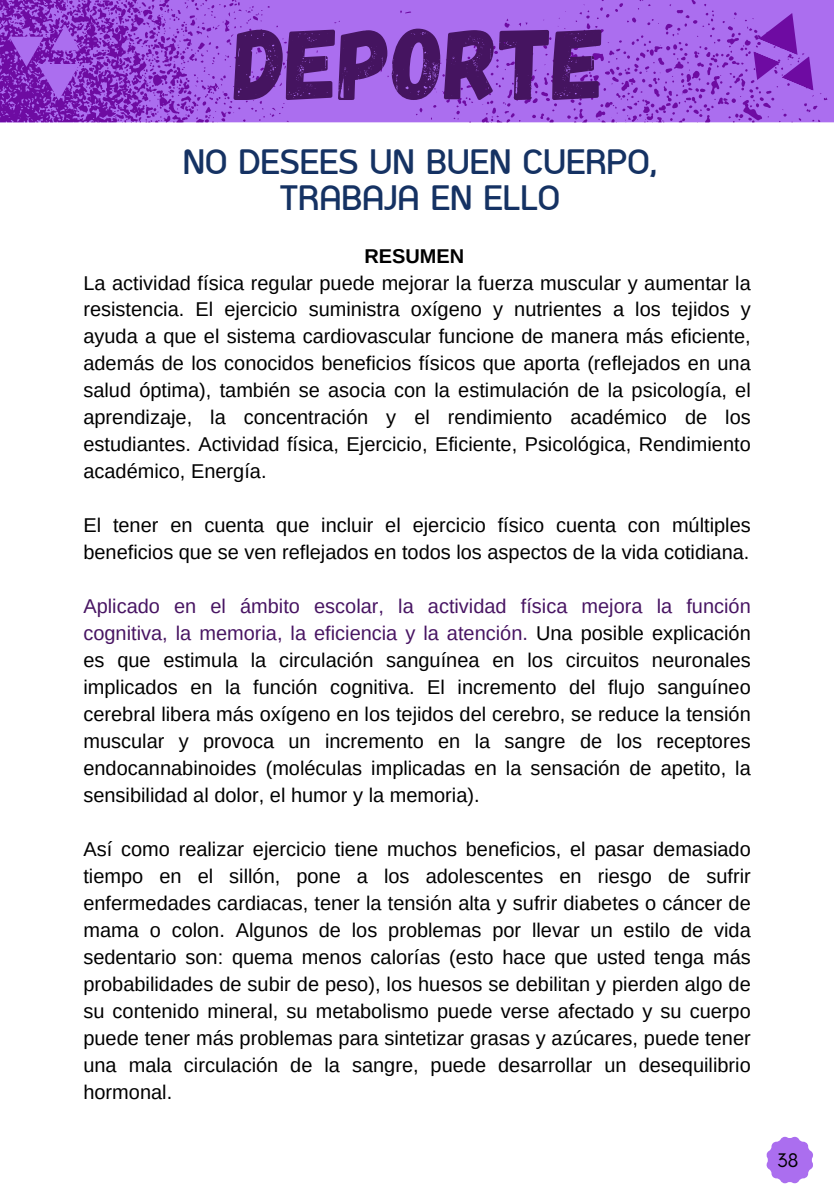
<style>
.page{position:relative;width:834px;height:1196px;background:#fff}
.page>*{position:absolute;margin:0;border:0;box-sizing:border-box;transform-origin:0 0}
.t1{font:101px "Gagalin";color:#451460}
.t2{font:700 34.4px/36px "Arch TH";color:#153263;text-align:center}
.t3{font:20px/27px "Arimo";color:#000;text-align:justify}
.t4{font:700 20px "Arimo";color:#000}
.t5{font:20px "Glacial Indifference";color:#000}
.s1{color:#481563}
</style>
<div class="page">
<svg style="left:0;top:0;width:833px;height:122px;background:#a25fe3"></svg>
<svg style="left:766px;top:1136px;width:47px;height:47px"></svg>
<svg style="left:9px;top:25px;width:71px;height:75px;background:#8d3eca"></svg>
<svg style="left:753px;top:13px;width:60px;height:78px;background:#9449d2"></svg>
<p class="t1" style="left:235px;top:-2px;width:372px">DEPORTE</p>
<p class="t2" style="left:183px;top:147px;width:476px">NO DESEES UN BUEN CUERPO,<br>TRABAJA EN ELLO</p>
<p class="t4" style="left:364px;top:244px;width:101px">RESUMEN</p>
<p class="t3" style="left:83px;top:269px;width:669px">La actividad física regular puede mejorar la fuerza muscular y aumentar la resistencia. El ejercicio suministra oxígeno y nutrientes a los tejidos y ayuda a que el sistema cardiovascular funcione de manera más eficiente, además de los conocidos beneficios físicos que aporta (reflejados en una salud óptima), también se asocia con la estimulación de la psicología, el aprendizaje, la concentración y el rendimiento académico de los estudiantes. Actividad física, Ejercicio, Eficiente, Psicológica, Rendimiento académico, Energía.</p>
<p class="t3" style="left:83px;top:512px;width:669px">El tener en cuenta que incluir el ejercicio físico cuenta con múltiples beneficios que se ven reflejados en todos los aspectos de la vida cotidiana.</p>
<p class="t3" style="left:83px;top:592px;width:669px"><span class="s1">Aplicado en el ámbito escolar, la actividad física mejora la función cognitiva, la memoria, la eficiencia y la atención.</span> Una posible explicación es que estimula la circulación sanguínea en los circuitos neuronales implicados en la función cognitiva. El incremento del flujo sanguíneo cerebral libera más oxígeno en los tejidos del cerebro, se reduce la tensión muscular y provoca un incremento en la sangre de los receptores endocannabinoides (moléculas implicadas en la sensación de apetito, la sensibilidad al dolor, el humor y la memoria).</p>
<p class="t3" style="left:83px;top:835px;width:669px">Así como realizar ejercicio tiene muchos beneficios, el pasar demasiado tiempo en el sillón, pone a los adolescentes en riesgo de sufrir enfermedades cardiacas, tener la tensión alta y sufrir diabetes o cáncer de mama o colon. Algunos de los problemas por llevar un estilo de vida sedentario son: quema menos calorías (esto hace que usted tenga más probabilidades de subir de peso), los huesos se debilitan y pierden algo de su contenido mineral, su metabolismo puede verse afectado y su cuerpo puede tener más problemas para sintetizar grasas y azúcares, puede tener una mala circulación de la sangre, puede desarrollar un desequilibrio hormonal.</p>
<p class="t5" style="left:777px;top:1147px;width:22px">38</p>
</div>
